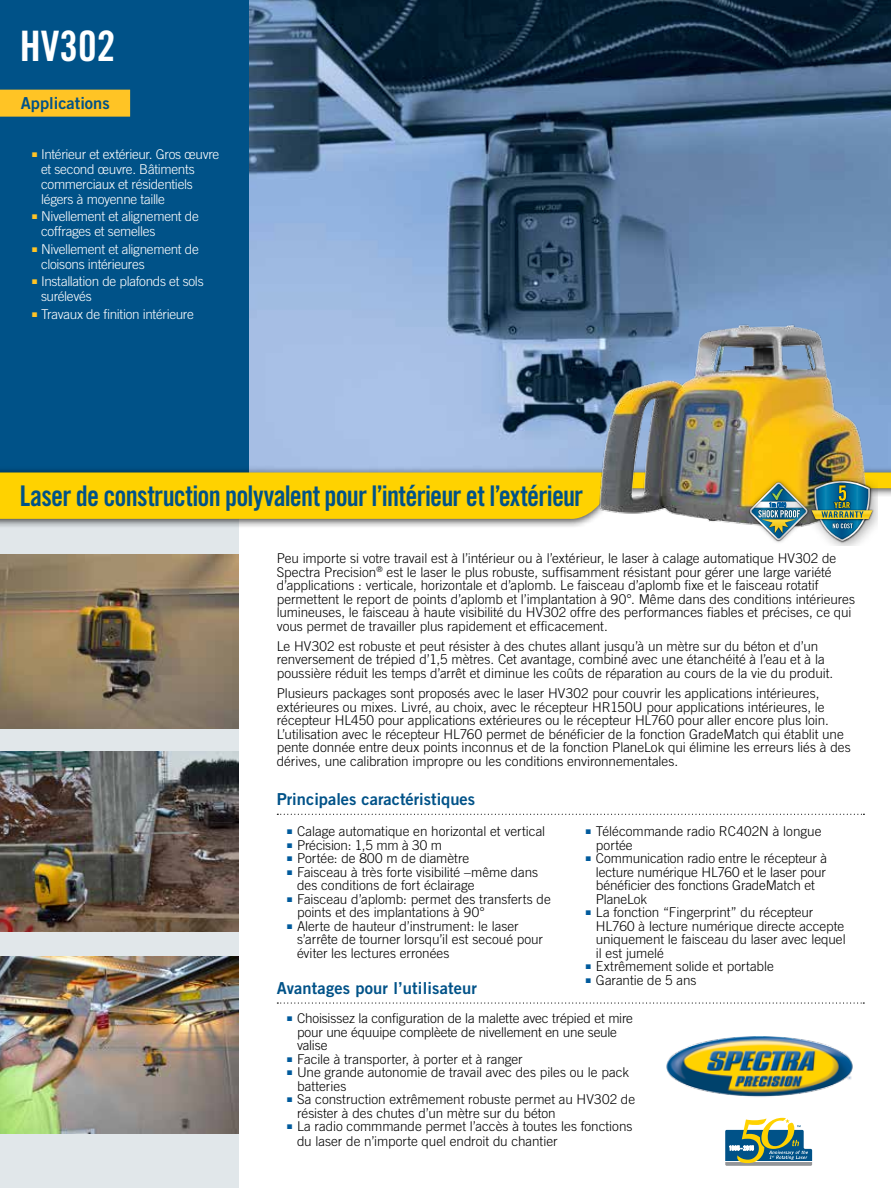
<style>
.page{position:relative;width:891px;height:1188px;background:#fff}
.page>*{position:absolute;margin:0;border:0;box-sizing:border-box;transform-origin:0 0}
.t1{font:42px "Trade Gothic LT Std Bd Cn 20";color:#fff}
.t2{font:28.5px "Trade Gothic LT Std Bd Cn 20";letter-spacing:-.03em;color:#005288;scale:.95 1}
.t3{font:16.5px "Trade Gothic LT Std Bd 2";color:#005288}
.t4{font:300 13.5px/13.5px "Trade Gothic LT Std";letter-spacing:-.005em;color:#000}
.t5{font:300 13.5px/15px "Trade Gothic LT Std";letter-spacing:-.025em;color:#fff}
.s1{color:#ffc425}
.s2{color:#005a9c}
</style>
<div class="page">
<img style="left:249px;top:0;width:642px;height:466px">
<div style="left:0;top:459px;width:238px;height:729px;background:#e1e7ea"></div>
<div style="left:0;top:0;width:249px;height:498px;background:#005288"></div>
<div style="left:0;top:90px;width:130px;height:27px;background:#ffc425"></div>
<div style="left:0;top:466px;width:891px;height:63px;background:#000;opacity:.75"></div>
<svg style="left:0;top:472px;width:582px;height:49px;background:#f7cd07"></svg>
<svg style="left:277px;top:1002px;width:587px;height:2px"></svg>
<img style="left:0;top:957px;width:238px;height:177px">
<img style="left:0;top:752px;width:238px;height:179px">
<img style="left:0;top:554px;width:238px;height:175px">
<img style="left:582px;top:315px;width:309px;height:214px">
<div style="left:809px;top:479px;width:69px;height:66px;background:#000;opacity:.35"></div>
<img style="left:812px;top:479px;width:60px;height:64px">
<img style="left:873px;top:508px;width:2px;height:13px">
<div style="left:745px;top:477px;width:67px;height:68px;background:#000;opacity:.4"></div>
<img style="left:748px;top:481px;width:61px;height:61px">
<img style="left:749px;top:481px;width:124px;height:60px">
<svg style="left:277px;top:814px;width:587px;height:1px"></svg>
<img style="left:666px;top:1036px;width:187px;height:61px">
<svg style="left:725px;top:1118px;width:87px;height:48px"></svg>
<h1 class="t1" style="left:20px;top:20px;width:97px">HV302</h1>
<p class="t3" style="left:21px;top:92px;width:90px">Applications</p>
<p class="t5" style="left:41px;top:146px;width:180px;text-indent:-9px"><span class="s1">■</span> Intérieur et extérieur. Gros œuvre et second œuvre. Bâtiments commerciaux et résidentiels légers à moyenne taille</p>
<p class="t5" style="left:41px;top:209px;width:159px;text-indent:-9px"><span class="s1">■</span> Nivellement et alignement de coffrages et semelles</p>
<p class="t5" style="left:41px;top:241px;width:159px;text-indent:-9px"><span class="s1">■</span> Nivellement et alignement de cloisons intérieures</p>
<p class="t5" style="left:41px;top:274px;width:164px;text-indent:-9px"><span class="s1">■</span> Installation de plafonds et sols surélevés</p>
<p class="t5" style="left:32px;top:306px;width:163px"><span class="s1">■</span> Travaux de finition intérieure</p>
<h2 class="t2" style="left:20px;top:478px;width:595px">Laser de construction polyvalent pour l’intérieur et l’extérieur</h2>
<p class="t4" style="left:277px;top:552px;width:580px">Peu importe si votre travail est à l’intérieur ou à l’extérieur, le laser à calage automatique HV302 de Spectra Precision<sup>®</sup> est le laser le plus robuste, suffisamment résistant pour gérer une large variété d’applications : verticale, horizontale et d’aplomb. Le faisceau d’aplomb fixe et le faisceau rotatif permettent le report de points d’aplomb et l’implantation à 90°. Même dans des conditions intérieures lumineuses, le faisceau à haute visibilité du HV302 offre des performances fiables et précises, ce qui vous permet de travailler plus rapidement et efficacement.</p>
<p class="t4" style="left:277px;top:639px;width:558px">Le HV302 est robuste et peut résister à des chutes allant jusqu’à un mètre sur du béton et d’un renversement de trépied d’1,5 mètres. Cet avantage, combiné avec une étanchéité à l’eau et à la poussière réduit les temps d’arrêt et diminue les coûts de réparation au cours de la vie du produit.</p>
<p class="t4" style="left:277px;top:687px;width:576px">Plusieurs packages sont proposés avec le laser HV302 pour couvrir les applications intérieures, extérieures ou mixes. Livré, au choix, avec le récepteur HR150U pour applications intérieures, le récepteur HL450 pour applications extérieures ou le récepteur HL760 pour aller encore plus loin.<br>L’utilisation avec le récepteur HL760 permet de bénéficier de la fonction GradeMatch qui établit une pente donnée entre deux points inconnus et de la fonction PlaneLok qui élimine les erreurs liés à des dérives, une calibration impropre ou les conditions environnementales.</p>
<p class="t3" style="left:277px;top:789px;width:200px">Principales caractéristiques</p>
<p class="t4" style="left:287px;top:825px;width:260px"><span class="s2">■</span> Calage automatique en horizontal et vertical</p>
<p class="t4" style="left:287px;top:838px;width:157px"><span class="s2">■</span> Précision: 1,5 mm à 30 m</p>
<p class="t4" style="left:287px;top:852px;width:184px"><span class="s2">■</span> Portée: de 800 m de diamètre</p>
<p class="t4" style="left:297px;top:865px;width:243px;text-indent:-10px"><span class="s2">■</span> Faisceau à très forte visibilité –même dans des conditions de fort éclairage</p>
<p class="t4" style="left:297px;top:892px;width:255px;text-indent:-10px"><span class="s2">■</span> Faisceau d’aplomb: permet des transferts de points et des implantations à 90°</p>
<p class="t4" style="left:297px;top:919px;width:248px;text-indent:-10px"><span class="s2">■</span> Alerte de hauteur d’instrument: le laser s’arrête de tourner lorsqu’il est secoué pour éviter les lectures erronées</p>
<p class="t3" style="left:277px;top:978px;width:202px">Avantages pour l’utilisateur</p>
<p class="t4" style="left:596px;top:825px;width:227px;text-indent:-10px"><span class="s2">■</span> Télécommande radio RC402N à longue portée</p>
<p class="t4" style="left:596px;top:852px;width:233px;text-indent:-10px"><span class="s2">■</span> Communication radio entre le récepteur à lecture numérique HL760 et le laser pour bénéficier des fonctions GradeMatch et PlaneLok</p>
<p class="t4" style="left:596px;top:906px;width:251px;text-indent:-10px"><span class="s2">■</span> La fonction “Fingerprint” du récepteur HL760 à lecture numérique directe accepte uniquement le faisceau du laser avec lequel il est jumelé</p>
<p class="t4" style="left:586px;top:960px;width:189px"><span class="s2">■</span> Extrêmement solide et portable</p>
<p class="t4" style="left:586px;top:973px;width:112px"><span class="s2">■</span> Garantie de 5 ans</p>
<p class="t4" style="left:297px;top:1012px;width:338px;text-indent:-10px"><span class="s2">■</span> Choisissez la configuration de la malette avec trépied et mire pour une équuipe complèete de nivellement en une seule valise</p>
<p class="t4" style="left:287px;top:1052px;width:237px"><span class="s2">■</span> Facile à transporter, à porter et à ranger</p>
<p class="t4" style="left:297px;top:1066px;width:334px;text-indent:-10px"><span class="s2">■</span> Une grande autonomie de travail avec des piles ou le pack batteries</p>
<p class="t4" style="left:297px;top:1093px;width:340px;text-indent:-10px"><span class="s2">■</span> Sa construction extrêmement robuste permet au HV302 de résister à des chutes d’un mètre sur du béton</p>
<p class="t4" style="left:297px;top:1119px;width:337px;line-height:15px;text-indent:-10px"><span class="s2">■</span> La radio commmande permet l’accès à toutes les fonctions du laser de n’importe quel endroit du chantier</p>
</div>
